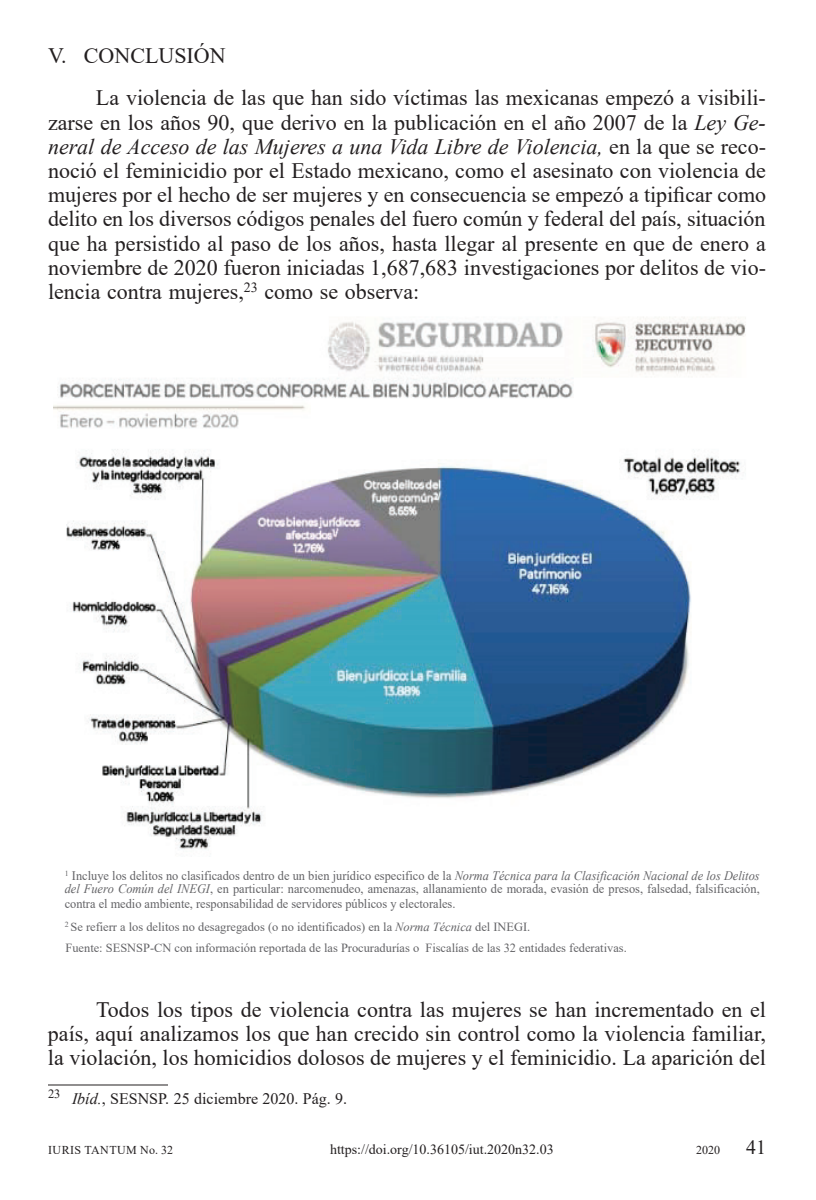
<style>
.page{position:relative;width:816px;height:1200px;background:#fff}
.page>*{position:absolute;margin:0;border:0;box-sizing:border-box;transform-origin:0 0}
.t1{font:22px/24.2px "Times New Roman";color:#231f20;text-align:justify}
.t2{font:20px "Times New Roman";color:#231f20}
.t3{font:16px "Times New Roman";color:#231f20}
.t4{font:14px "Times New Roman";color:#231f20}
.t5{font:13px/12.2px "Times New Roman";color:#636366;scale:.95 1}
.t6{font:12.4px/22px "Times New Roman";color:#636366}
.t7{font:12px "Times New Roman";letter-spacing:.035em;color:#231f20}
.s1{font-style:italic}
</style>
<div class="page">
<img style="left:54px;top:317px;width:692px;height:533px">
<hr style="left:48px;top:1084px;width:120px;height:1px;background:#231f20">
<p class="t1" style="left:96px;top:34px;width:672px;line-height:42.2px;text-indent:-48px">V. CONCLUSIÓN<br>La violencia de las que han sido víctimas las mexicanas empezó a visibili-</p>
<p class="t1" style="left:48px;top:109px;width:720px">zarse en los años 90, que derivo en la publicación en el año 2007 de la <span class="s1">Ley Ge&shy;neral de Acceso de las Mujeres a una Vida Libre de Violencia,</span> en la que se reco&shy;noció el feminicidio por el Estado mexicano, como el asesinato con violencia de mujeres por el hecho de ser mujeres y en consecuencia se empezó a tipificar como delito en los diversos códigos penales del fuero común y federal del país, situación que ha persistido al paso de los años, hasta llegar al presente en que de enero a noviembre de 2020 fueron iniciadas 1,687,683 investigaciones por delitos de vio&shy;lencia contra mujeres,<sup>23</sup> como se observa:</p>
<p class="t5" style="left:65px;top:870px;width:733px"><sup>1</sup> Incluye los delitos no clasificados dentro de un bien jurídico especifico de la <span class="s1">Norma Técnica para la Clasificación Nacional de los Delitos del Fuero Común del INEGI</span>, en particular: narcomenudeo, amenazas, allanamiento de morada, evasión de presos, falsedad, falsificación,</p>
<p class="t5" style="left:65px;top:897px;width:413px">contra el medio ambiente, responsabilidad de servidores públicos y electorales.</p>
<p class="t6" style="left:65px;top:915px;width:564px"><sup>2</sup> Se refierr a los delitos no desagregados (o no identificados) en la <span class="s1">Norma Técnica</span> del INEGI.<br>Fuente: SESNSP-CN con información reportada de las Procuradurías o Fiscalías de las 32 entidades federativas.</p>
<p class="t1" style="left:48px;top:997px;width:720px;text-indent:48px">Todos los tipos de violencia contra las mujeres se han incrementado en el país, aquí analizamos los que han crecido sin control como la violencia familiar, la violación, los homicidios dolosos de mujeres y el feminicidio. La aparición del</p>
<p class="t3" style="left:48px;top:1087px;width:301px"><sup>23</sup> <span class="s1">Ibíd.</span>, SESNSP. 25 diciembre 2020. Pág. 9.</p>
<p class="t7" style="left:48px;top:1142px;width:127px">IURIS TANTUM No. 32</p>
<p class="t4" style="left:330px;top:1140px;width:225px">https://doi.org/10.36105/iut.2020n32.03</p>
<p class="t7" style="left:696px;top:1142px;width:25px">2020</p>
<p class="t2" style="left:746px;top:1133px;width:21px">41</p>
</div>
